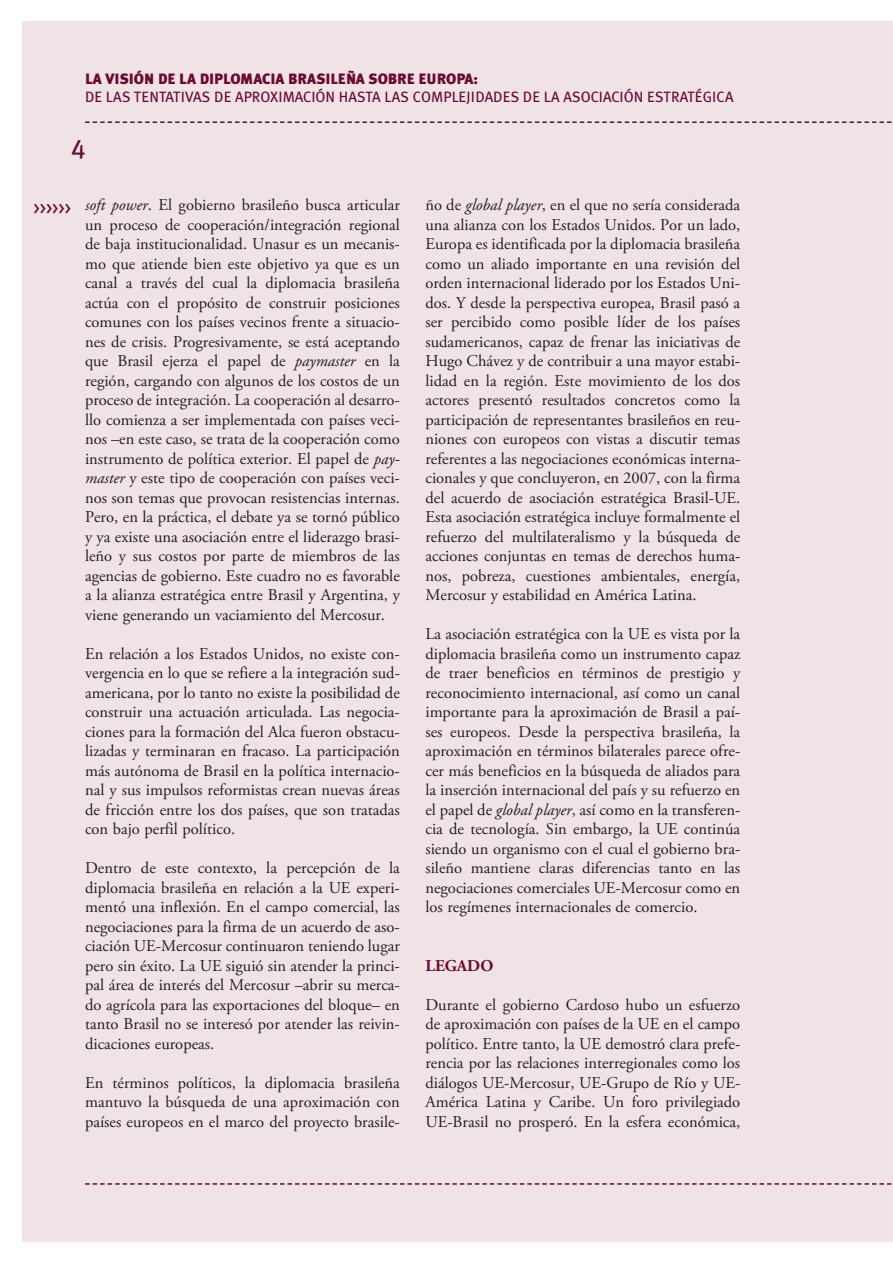
<style>
.page{position:relative;width:893px;height:1263px;background:#fff}
.page>*{position:absolute;margin:0;border:0;box-sizing:border-box;transform-origin:0 0}
.t1{font:27px "Meta Plus Book Caps";color:#6c0932}
.t2{font:18px "Meta Plus Book Caps";color:#6c0932}
.t3{font:16.5px/19.5px "Adobe Garamond Pro";color:#231f20;text-align:justify}
.t4{font:700 16.5px "Adobe Garamond Pro";color:#6c0932}
.t5{font:15px "Meta Plus";color:#6c0932}
.t6{font:900 15px "Meta Plus";color:#6c0932}
.s1{font-style:italic}
</style>
<div class="page">
<div style="left:22px;top:22px;width:871px;height:1220px;background:#efe3e5"></div>
<svg style="left:85px;top:121px;width:807px;height:2px"></svg>
<svg style="left:85px;top:1183px;width:807px;height:2px"></svg>
<p class="t6" style="left:85px;top:73px;width:394px">LA VISIÓN DE LA DIPLOMACIA BRASILEÑA SOBRE EUROPA:</p>
<p class="t5" style="left:85px;top:91px;width:650px">DE LAS TENTATIVAS DE APROXIMACIÓN HASTA LAS COMPLEJIDADES DE LA ASOCIACIÓN ESTRATÉGICA</p>
<h1 class="t1" style="left:71px;top:133px;width:16px">4</h1>
<p class="t2" style="left:34px;top:197px;width:39px">&gt;&gt;&gt;&gt;&gt;&gt;</p>
<p class="t3" style="left:85px;top:197px;width:316px"><span class="s1">soft power</span>. El gobierno brasileño busca articular un proceso de cooperación/integración regional de baja institucionalidad. Unasur es un mecanis&shy;mo que atiende bien este objetivo ya que es un canal a través del cual la diplomacia brasileña actúa con el propósito de construir posiciones comunes con los países vecinos frente a situacio&shy;nes de crisis. Progresivamente, se está aceptando que Brasil ejerza el papel de <span class="s1">paymaster</span> en la región, cargando con algunos de los costos de un proceso de integración. La cooperación al desarro&shy;llo comienza a ser implementada con países veci&shy;nos –en este caso, se trata de la cooperación como instrumento de política exterior. El papel de <span class="s1">pay&shy;master</span> y este tipo de cooperación con países veci&shy;nos son temas que provocan resistencias internas.<br>Pero, en la práctica, el debate ya se tornó público y ya existe una asociación entre el liderazgo brasi&shy;leño y sus costos por parte de miembros de las agencias de gobierno. Este cuadro no es favorable a la alianza estratégica entre Brasil y Argentina, y viene generando un vaciamiento del Mercosur.</p>
<p class="t3" style="left:85px;top:645px;width:316px">En relación a los Estados Unidos, no existe con&shy;vergencia en lo que se refiere a la integración sud&shy;americana, por lo tanto no existe la posibilidad de construir una actuación articulada. Las negocia&shy;ciones para la formación del Alca fueron obstacu&shy;lizadas y terminaran en fracaso. La participación más autónoma de Brasil en la política internacio&shy;nal y sus impulsos reformistas crean nuevas áreas de fricción entre los dos países, que son tratadas con bajo perfil político.</p>
<p class="t3" style="left:85px;top:860px;width:316px">Dentro de este contexto, la percepción de la diplomacia brasileña en relación a la UE experi&shy;mentó una inflexión. En el campo comercial, las negociaciones para la firma de un acuerdo de aso&shy;ciación UE-Mercosur continuaron teniendo lugar pero sin éxito. La UE siguió sin atender la princi&shy;pal área de interés del Mercosur –abrir su merca&shy;do agrícola para las exportaciones del bloque– en tanto Brasil no se interesó por atender las reivin&shy;dicaciones europeas.</p>
<p class="t3" style="left:85px;top:1074px;width:316px">En términos políticos, la diplomacia brasileña mantuvo la búsqueda de una aproximación con países europeos en el marco del proyecto brasile-</p>
<p class="t3" style="left:425px;top:197px;width:316px">ño de <span class="s1">global player</span>, en el que no sería considerada una alianza con los Estados Unidos. Por un lado, Europa es identificada por la diplomacia brasileña como un aliado importante en una revisión del orden internacional liderado por los Estados Uni&shy;dos. Y desde la perspectiva europea, Brasil pasó a ser percibido como posible líder de los países sudamericanos, capaz de frenar las iniciativas de Hugo Chávez y de contribuir a una mayor estabi&shy;lidad en la región. Este movimiento de los dos actores presentó resultados concretos como la participación de representantes brasileños en reu&shy;niones con europeos con vistas a discutir temas referentes a las negociaciones económicas interna&shy;cionales y que concluyeron, en 2007, con la firma del acuerdo de asociación estratégica Brasil-UE.<br>Esta asociación estratégica incluye formalmente el refuerzo del multilateralismo y la búsqueda de acciones conjuntas en temas de derechos huma&shy;nos, pobreza, cuestiones ambientales, energía, Mercosur y estabilidad en América Latina.</p>
<p class="t3" style="left:425px;top:626px;width:316px">La asociación estratégica con la UE es vista por la diplomacia brasileña como un instrumento capaz de traer beneficios en términos de prestigio y reconocimiento internacional, así como un canal importante para la aproximación de Brasil a paí&shy;ses europeos. Desde la perspectiva brasileña, la aproximación en términos bilaterales parece ofre&shy;cer más beneficios en la búsqueda de aliados para la inserción internacional del país y su refuerzo en el papel de <span class="s1">global player</span>, así como en la transferen&shy;cia de tecnología. Sin embargo, la UE continúa siendo un organismo con el cual el gobierno bra&shy;sileño mantiene claras diferencias tanto en las negociaciones comerciales UE-Mercosur como en los regímenes internacionales de comercio.</p>
<p class="t4" style="left:425px;top:955px;width:69px">LEGADO</p>
<p class="t3" style="left:425px;top:996px;width:316px">Durante el gobierno Cardoso hubo un esfuerzo de aproximación con países de la UE en el campo político. Entre tanto, la UE demostró clara prefe&shy;rencia por las relaciones interregionales como los diálogos UE-Mercosur, UE-Grupo de Río y UE-América Latina y Caribe. Un foro privilegiado UE-Brasil no prosperó. En la esfera económica,</p>
</div>
